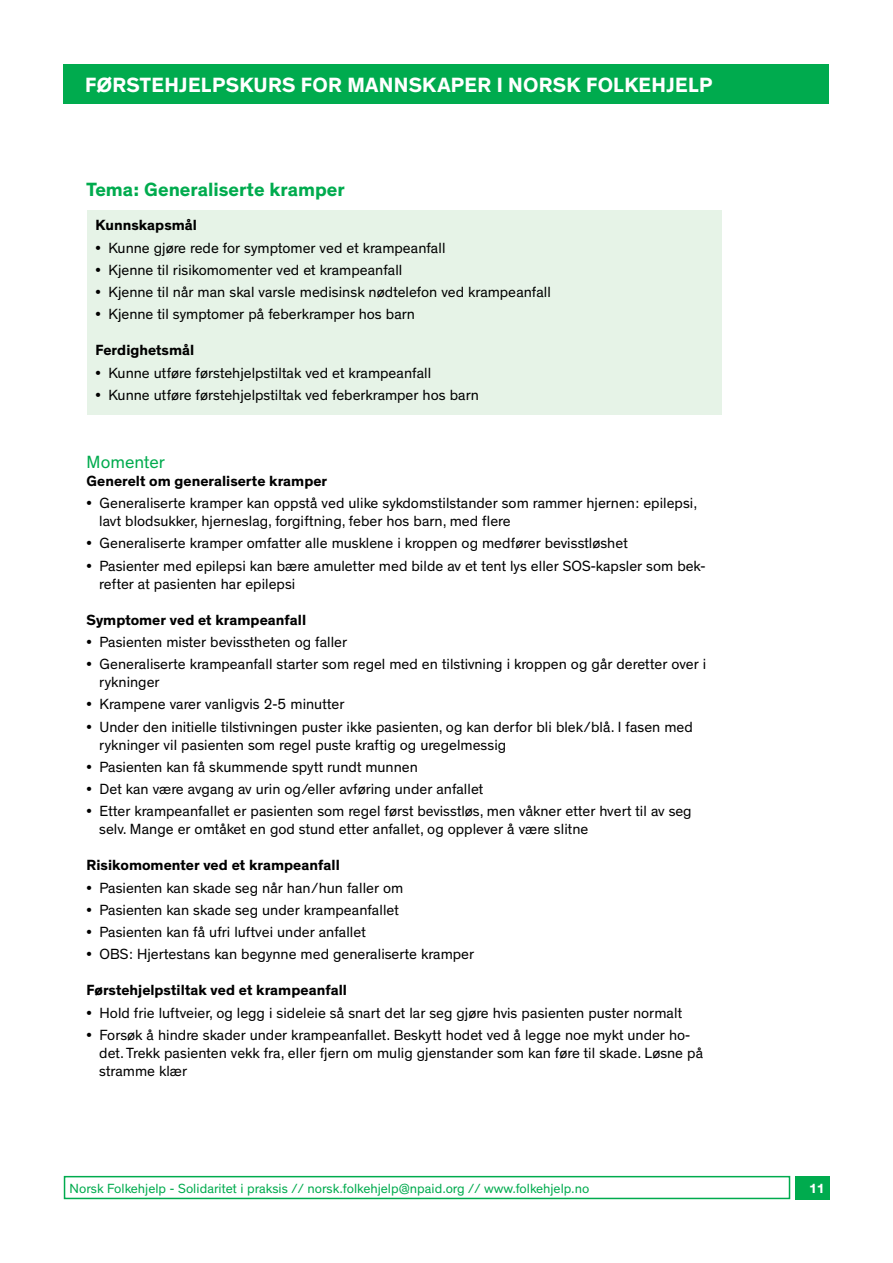
<style>
.page{position:relative;width:893px;height:1263px;background:#fff}
.page>*{position:absolute;margin:0;border:0;box-sizing:border-box;transform-origin:0 0}
.t1{font:700 21px "Theinhardt";letter-spacing:.015em;color:#fff}
.t2{font:700 19.5px "Theinhardt";color:#00ab4e}
.t3{font:18px "Theinhardt";color:#00ab4e}
.t4{font:15px/18px "Theinhardt";color:#000}
.t5{font:700 15px "Theinhardt";color:#000}
.t6{font:13.5px "Theinhardt";color:#00ab4e}
.t7{font:700 13.5px "Theinhardt";color:#fff}
</style>
<div class="page">
<div style="left:64px;top:64px;width:765px;height:40px;background:#00ab4e"></div>
<div style="left:64px;top:1176px;width:726px;height:23px;border:2px solid #00ab4e"></div>
<div style="left:795px;top:1176px;width:34px;height:23px;background:#00ab4e"></div>
<div style="left:87px;top:210px;width:634px;height:205px;background:#e6f3e7"></div>
<h1 class="t1" style="left:85px;top:72px;width:629px">FØRSTEHJELPSKURS FOR MANNSKAPER I NORSK FOLKEHJELP</h1>
<h2 class="t2" style="left:87px;top:178px;width:260px">Tema: Generaliserte kramper</h2>
<p class="t5" style="left:96px;top:216px;width:103px">Kunnskapsmål</p>
<p class="t4" style="left:96px;top:239px;width:351px">• Kunne gjøre rede for symptomer ved et krampeanfall</p>
<p class="t4" style="left:96px;top:261px;width:308px">• Kjenne til risikomomenter ved et krampeanfall</p>
<p class="t4" style="left:96px;top:283px;width:457px">• Kjenne til når man skal varsle medisinsk nødtelefon ved krampeanfall</p>
<p class="t4" style="left:96px;top:306px;width:321px">• Kjenne til symptomer på feberkramper hos barn</p>
<p class="t5" style="left:96px;top:341px;width:100px">Ferdighetsmål</p>
<p class="t4" style="left:96px;top:364px;width:337px">• Kunne utføre førstehjelpstiltak ved et krampeanfall</p>
<p class="t4" style="left:96px;top:386px;width:385px">• Kunne utføre førstehjelpstiltak ved feberkramper hos barn</p>
<p class="t3" style="left:87px;top:451px;width:80px">Momenter</p>
<p class="t5" style="left:87px;top:471px;width:242px">Generelt om generaliserte kramper</p>
<p class="t4" style="left:99px;top:494px;width:600px;text-indent:-13px">• Generaliserte kramper kan oppstå ved ulike sykdomstilstander som rammer hjernen: epilepsi, lavt blodsukker, hjerneslag, forgiftning, feber hos barn, med flere</p>
<p class="t4" style="left:87px;top:535px;width:543px">• Generaliserte kramper omfatter alle musklene i kroppen og medfører bevisstløshet</p>
<p class="t4" style="left:99px;top:557px;width:608px;text-indent:-13px">• Pasienter med epilepsi kan bære amuletter med bilde av et tent lys eller SOS-kapsler som bek&shy;refter at pasienten har epilepsi</p>
<p class="t5" style="left:87px;top:610px;width:221px">Symptomer ved et krampeanfall</p>
<p class="t4" style="left:87px;top:633px;width:262px">• Pasienten mister bevisstheten og faller</p>
<p class="t4" style="left:99px;top:655px;width:609px;text-indent:-13px">• Generaliserte krampeanfall starter som regel med en tilstivning i kroppen og går deretter over i rykninger</p>
<p class="t4" style="left:87px;top:696px;width:259px">• Krampene varer vanligvis 2-5 minutter</p>
<p class="t4" style="left:99px;top:718px;width:595px;text-indent:-13px">• Under den initielle tilstivningen puster ikke pasienten, og kan derfor bli blek/blå. I fasen med rykninger vil pasienten som regel puste kraftig og uregelmessig</p>
<p class="t4" style="left:87px;top:758px;width:333px">• Pasienten kan få skummende spytt rundt munnen</p>
<p class="t4" style="left:87px;top:780px;width:398px">• Det kan være avgang av urin og/eller avføring under anfallet</p>
<p class="t4" style="left:99px;top:803px;width:594px;text-indent:-13px">• Etter krampeanfallet er pasienten som regel først bevisstløs, men våkner etter hvert til av seg selv. Mange er omtåket en god stund etter anfallet, og opplever å være slitne</p>
<p class="t5" style="left:87px;top:856px;width:255px">Risikomomenter ved et krampeanfall</p>
<p class="t4" style="left:87px;top:879px;width:318px">• Pasienten kan skade seg når han/hun faller om</p>
<p class="t4" style="left:87px;top:901px;width:314px">• Pasienten kan skade seg under krampeanfallet</p>
<p class="t4" style="left:87px;top:923px;width:281px">• Pasienten kan få ufri luftvei under anfallet</p>
<p class="t4" style="left:87px;top:946px;width:389px">• OBS: Hjertestans kan begynne med generaliserte kramper</p>
<p class="t5" style="left:87px;top:981px;width:262px">Førstehjelpstiltak ved et krampeanfall</p>
<p class="t4" style="left:87px;top:1004px;width:597px">• Hold frie luftveier, og legg i sideleie så snart det lar seg gjøre hvis pasienten puster normalt</p>
<p class="t4" style="left:99px;top:1026px;width:605px;text-indent:-13px">• Forsøk å hindre skader under krampeanfallet. Beskytt hodet ved å legge noe mykt under ho&shy;det. Trekk pasienten vekk fra, eller fjern om mulig gjenstander som kan føre til skade. Løsne på stramme klær</p>
<p class="t6" style="left:70px;top:1180px;width:521px">Norsk Folkehjelp - Solidaritet i praksis // norsk.folkehjelp@npaid.org // www.folkehjelp.no</p>
<p class="t7" style="left:809px;top:1180px;width:17px">11</p>
</div>
